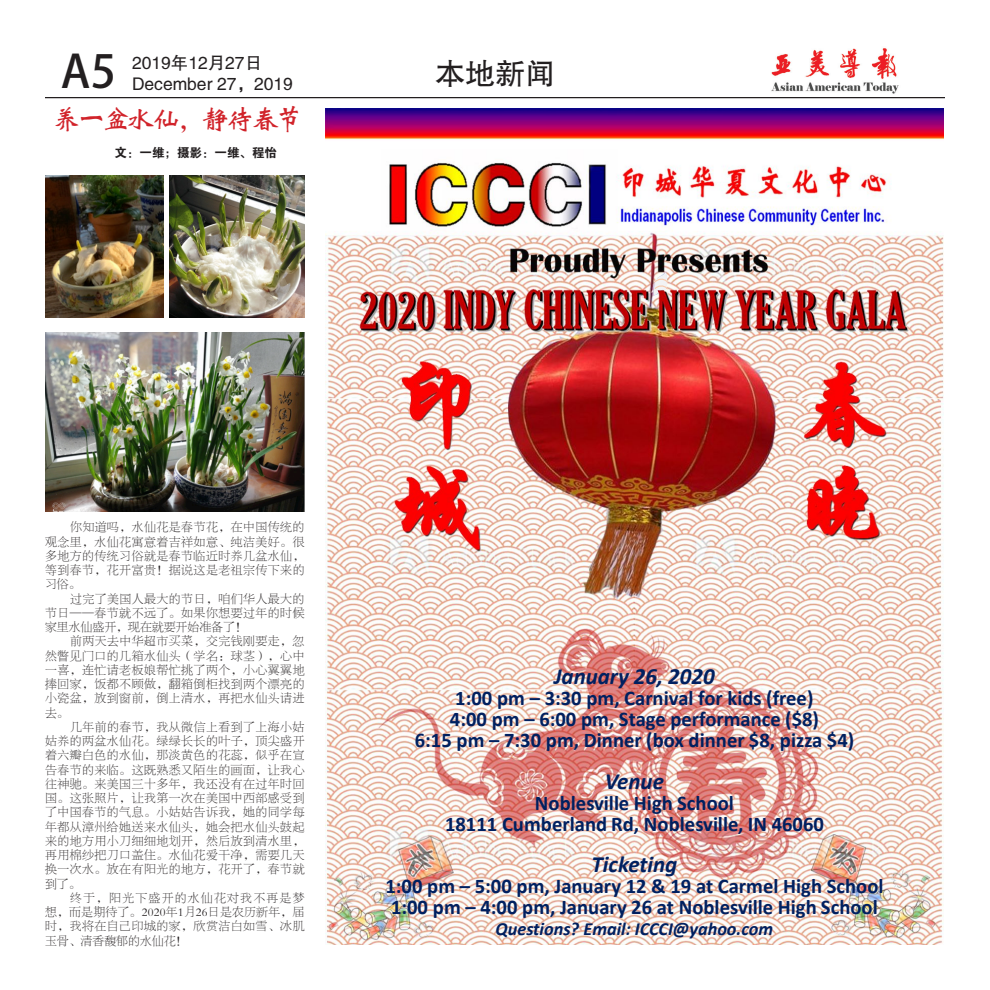
<style>
.page{position:relative;width:990px;height:990px;background:#fff}
.page>*{position:absolute;margin:0;border:0;box-sizing:border-box;transform-origin:0 0}
.t1{font:45px "Adobe Heiti Std";color:#231f20}
.t2{font:30px "FZHTJW GB1 0";color:#231f20}
.t3{font:27.5px "FZWBJW GB1 0";letter-spacing:-.1em;color:#d1232a}
.t4{font:italic 700 23.25px "Calibri";color:#002060}
.t5{font:700 20.88px/20.9px "Calibri";color:#002060;text-align:center}
.t6{font:italic 700 18.5px "Calibri";color:#002060}
.t7{font:17.5px "FZHTFW GB1 0";color:#231f20}
.t8{font:12.5px "FZDHTJW GB1 0";color:#231f20}
.t9{font:11.88px/14.2px "FZBSJW GB1 0";letter-spacing:.045em;color:#231f20;text-align:justify}
</style>
<div class="page">
<hr style="left:45px;top:97px;width:900px;height:1px;background:#231f20">
<img style="left:771px;top:48px;width:128px;height:46px">
<img style="left:325px;top:109px;width:619px;height:836px">
<svg style="left:653px;top:271px;width:16px;height:25px"></svg>
<img style="left:46px;top:175px;width:117px;height:142px">
<img style="left:170px;top:175px;width:135px;height:142px">
<img style="left:45px;top:332px;width:260px;height:180px">
<p class="t1" style="left:61px;top:45px;width:57px">A5</p>
<p class="t7" style="left:132px;top:54px;width:132px">2019年12月27日</p>
<p class="t7" style="left:132px;top:75px;width:163px">December 27，2019</p>
<p class="t3" style="left:53px;top:105px;width:252px">养一盆水仙，静待春节</p>
<p class="t8" style="left:115px;top:145px;width:164px">文：一维；摄影：一维、程怡</p>
<p class="t2" style="left:435px;top:57px;width:121px">本地新闻</p>
<p class="t9" style="left:45px;top:521px;width:261px;text-indent:25px">你知道吗，水仙花是春节花，在中国传统的观念里，水仙花寓意着吉祥如意、纯洁美好。很多地方的传统习俗就是春节临近时养几盆水仙，等到春节，花开富贵！据说这是老祖宗传下来的习俗。</p>
<p class="t9" style="left:45px;top:592px;width:261px;text-indent:25px">过完了美国人最大的节日，咱们华人最大的节日——春节就不远了。如果你想要过年的时候家里水仙盛开，现在就要开始准备了！</p>
<p class="t9" style="left:45px;top:635px;width:261px;text-indent:25px">前两天去中华超市买菜，交完钱刚要走，忽然瞥见门口的几箱水仙头（学名：球茎），心中一喜，连忙请老板娘帮忙挑了两个，小心翼翼地捧回家，饭都不顾做，翻箱倒柜找到两个漂亮的小瓷盆，放到窗前，倒上清水，再把水仙头请进去。</p>
<p class="t9" style="left:45px;top:720px;width:261px;text-indent:25px">几年前的春节，我从微信上看到了上海小姑姑养的两盆水仙花。绿绿长长的叶子，顶尖盛开着六瓣白色的水仙，那淡黄色的花蕊，似乎在宣告春节的来临。这既熟悉又陌生的画面，让我心往神驰。来美国三十多年，我还没有在过年时回国。这张照片，让我第一次在美国中西部感受到了中国春节的气息。小姑姑告诉我，她的同学每年都从漳州给她送来水仙头，她会把水仙头鼓起来的地方用小刀细细地划开，然后放到清水里，再用棉纱把刀口盖住。水仙花爱干净，需要几天换一次水。放在有阳光的地方，花开了，春节就到了。</p>
<p class="t9" style="left:45px;top:891px;width:261px;text-indent:25px">终于，阳光下盛开的水仙花对我不再是梦想，而是期待了。2020年1月26日是农历新年，届时，我将在自己印城的家，欣赏洁白如雪、冰肌玉骨、清香馥郁的水仙花！</p>
<p class="t4" style="left:554px;top:660px;width:162px">January 26, 2020</p>
<p class="t5" style="left:415px;top:688px;width:441px">1:00 pm – 3:30 pm, Carnival for kids (free)<br>4:00 pm – 6:00 pm, Stage performance ($8)<br>6:15 pm – 7:30 pm, Dinner (box dinner $8, pizza $4)</p>
<p class="t4" style="left:605px;top:765px;width:61px">Venue</p>
<p class="t5" style="left:445px;top:792px;width:381px">Noblesville High School<br>18111 Cumberland Rd, Noblesville, IN 46060</p>
<p class="t4" style="left:592px;top:848px;width:87px">Ticketing</p>
<p class="t5" style="left:385px;top:876px;width:500px;text-align:left">1:00 pm – 5:00 pm, January 12 &amp; 19 at Carmel High School<br>1:00 pm – 4:00 pm, January 26 at Noblesville High School</p>
<p class="t6" style="left:495px;top:916px;width:279px">Questions? Email: ICCCI@yahoo.com</p>
</div>
